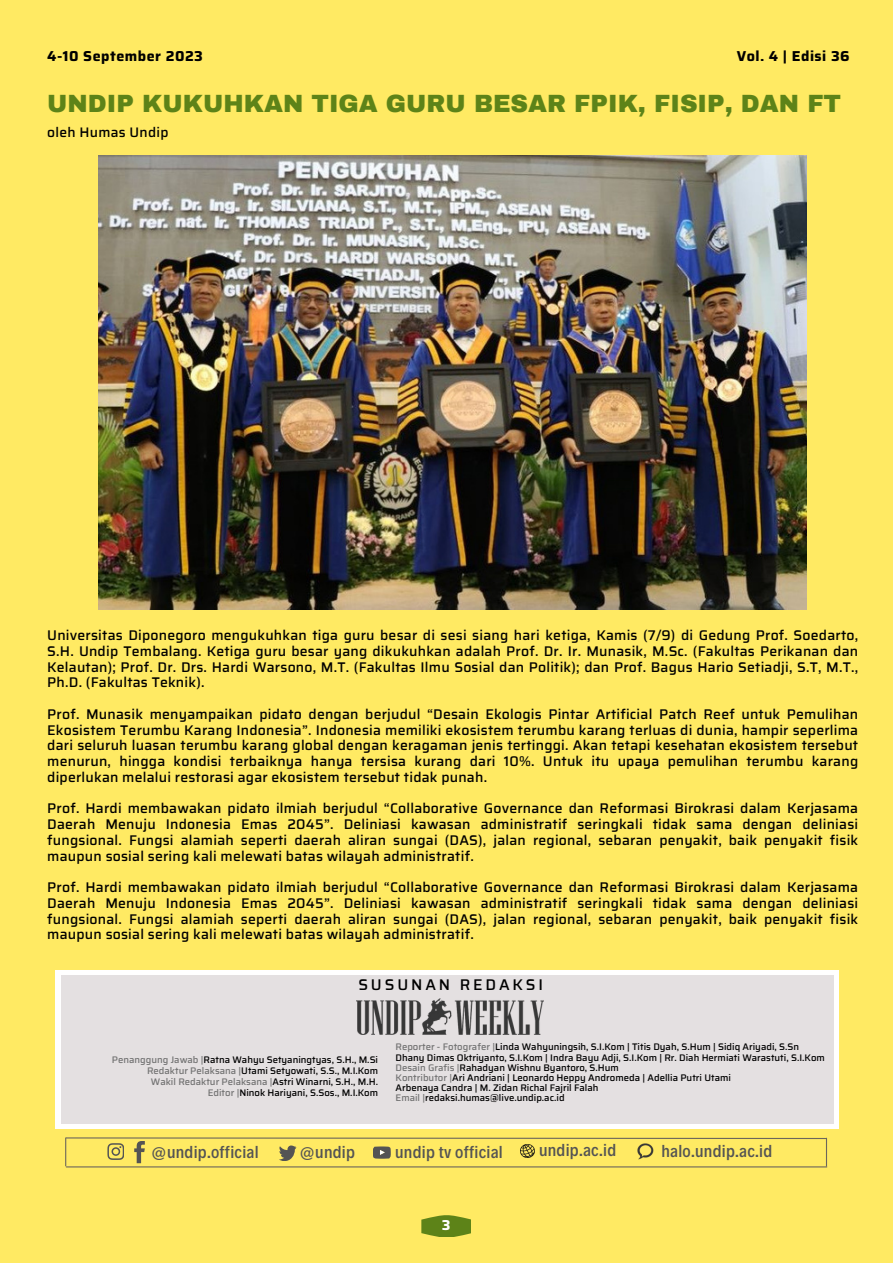
<style>
.page{position:relative;width:893px;height:1264px;background:#fff}
.page>*{position:absolute;margin:0;border:0;box-sizing:border-box;transform-origin:0 0}
.t1{font:900 24.45px "Archivo";color:#5d8318}
.t2{font:500 17.55px "Decalotype";letter-spacing:.015em;color:#545454}
.t3{font:500 15.45px "Saira";letter-spacing:.185em;color:#000}
.t4{font:700 14.4px "Saira";letter-spacing:.035em;color:#000}
.t5{font:700 14.4px "Saira";color:#fff}
.t6{font:500 14.1px/15.8px "Saira";letter-spacing:.015em;color:#000;text-align:justify}
.t7{font:500 13.8px "Saira";letter-spacing:.02em;color:#000}
.t8{font:500 9.6px/10.1px "Saira";color:#000;text-align:right}
.t9{font:500 9.6px "Saira";color:#737373}
.s1{color:#737373}
.s2{color:#000}
</style>
<div class="page">
<div style="left:0;top:0;width:892px;height:1262px;background:#ffea63"></div>
<div style="left:421px;top:1215px;width:50px;height:21px;background:#5d8318"></div>
<div style="left:55px;top:970px;width:783px;height:159px;background:#fff"></div>
<div style="left:62px;top:975px;width:772px;height:148px;background:#e4e0e1"></div>
<img style="left:357px;top:998px;width:186px;height:36px">
<hr style="left:66px;top:1166px;width:760px;height:1px;background:#6c665b">
<hr style="left:825px;top:1138px;width:2px;height:28px;background:#6c665b">
<svg style="left:65px;top:1137px;width:761px;height:28px"></svg>
<img style="left:520px;top:1144px;width:14px;height:13px">
<img style="left:637px;top:1143px;width:16px;height:15px">
<img style="left:99px;top:155px;width:707px;height:454px">
<p class="t4" style="left:47px;top:45px;width:157px">4-10 September 2023</p>
<p class="t4" style="left:736px;top:45px;width:115px">Vol. 4 | Edisi 36</p>
<p class="t1" style="left:47px;top:90px;width:795px">UNDIP KUKUHKAN TIGA GURU BESAR FPIK, FISIP, DAN FT</p>
<p class="t7" style="left:47px;top:121px;width:123px">oleh Humas Undip</p>
<p class="t6" style="left:47px;top:627px;width:812px">Universitas Diponegoro mengukuhkan tiga guru besar di sesi siang hari ketiga, Kamis (7/9) di Gedung Prof. Soedarto, S.H. Undip Tembalang. Ketiga guru besar yang dikukuhkan adalah Prof. Dr. Ir. Munasik, M.Sc. (Fakultas Perikanan dan Kelautan); Prof. Dr. Drs. Hardi Warsono, M.T. (Fakultas Ilmu Sosial dan Politik); dan Prof. Bagus Hario Setiadji, S.T, M.T., Ph.D. (Fakultas Teknik).</p>
<p class="t6" style="left:47px;top:706px;width:812px">Prof. Munasik menyampaikan pidato dengan berjudul “Desain Ekologis Pintar Artificial Patch Reef untuk Pemulihan Ekosistem Terumbu Karang Indonesia”. Indonesia memiliki ekosistem terumbu karang terluas di dunia, hampir seperlima dari seluruh luasan terumbu karang global dengan keragaman jenis tertinggi. Akan tetapi kesehatan ekosistem tersebut menurun, hingga kondisi terbaiknya hanya tersisa kurang dari 10%. Untuk itu upaya pemulihan terumbu karang diperlukan melalui restorasi agar ekosistem tersebut tidak punah.</p>
<p class="t6" style="left:47px;top:800px;width:812px">Prof. Hardi membawakan pidato ilmiah berjudul “Collaborative Governance dan Reformasi Birokrasi dalam Kerjasama Daerah Menuju Indonesia Emas 2045”. Deliniasi kawasan administratif seringkali tidak sama dengan deliniasi fungsional. Fungsi alamiah seperti daerah aliran sungai (DAS), jalan regional, sebaran penyakit, baik penyakit fisik maupun sosial sering kali melewati batas wilayah administratif.</p>
<p class="t6" style="left:47px;top:879px;width:812px">Prof. Hardi membawakan pidato ilmiah berjudul “Collaborative Governance dan Reformasi Birokrasi dalam Kerjasama Daerah Menuju Indonesia Emas 2045”. Deliniasi kawasan administratif seringkali tidak sama dengan deliniasi fungsional. Fungsi alamiah seperti daerah aliran sungai (DAS), jalan regional, sebaran penyakit, baik penyakit fisik maupun sosial sering kali melewati batas wilayah administratif.</p>
<p class="t3" style="left:358px;top:972px;width:186px">SUSUNAN REDAKSI</p>
<p class="t8" style="left:112px;top:1053px;width:268px;line-height:11.2px"><span class="s1">Penanggung Jawab |</span>Ratna Wahyu Setyaningtyas, S.H., M.Si<br><span class="s1">Redaktur Pelaksana |</span>Utami Setyowati, S.S., M.I.Kom</p>
<p class="t9" style="left:151px;top:1074px;width:229px">Wakil Redaktur Pelaksana |<span class="s2">Astri Winarni, S.H., M.H.</span></p>
<p class="t8" style="left:208px;top:1087px;width:172px"><span class="s1">Editor |</span>Ninok Hariyani, S.Sos., M.I.Kom</p>
<p class="t8" style="left:395px;top:1042px;width:431px;text-align:left"><span class="s1">Reporter - Fotografer |</span>Linda Wahyuningsih, S.I.Kom | Titis Dyah, S.Hum | Sidiq Ariyadi, S.Sn<br>Dhany Dimas Oktriyanto, S.I.Kom | Indra Bayu Adji, S.I.Kom | Rr. Diah Hermiati Warastuti, S.I.Kom<br><span class="s1">Desain Grafis |</span>Rahadyan Wishnu Byantoro, S.Hum</p>
<p class="t8" style="left:395px;top:1072px;width:337px"><span class="s1">Kontributor |</span>Ari Andriani | Leonardo Heppy Andromeda | Adellia Putri Utami</p>
<p class="t8" style="left:395px;top:1082px;width:204px">Arbenaya Candra | M. Zidan Richal Fajril Falah</p>
<p class="t8" style="left:395px;top:1092px;width:170px"><span class="s1">Email |</span>redaksi.humas@live.undip.ac.id</p>
<p class="t2" style="left:151px;top:1140px;width:109px">@undip.official</p>
<p class="t2" style="left:299px;top:1140px;width:57px">@undip</p>
<p class="t2" style="left:395px;top:1140px;width:109px">undip tv official</p>
<p class="t2" style="left:539px;top:1138px;width:79px">undip.ac.id</p>
<p class="t2" style="left:661px;top:1139px;width:112px">halo.undip.ac.id</p>
<p class="t5" style="left:442px;top:1213px;width:10px">3</p>
</div>
